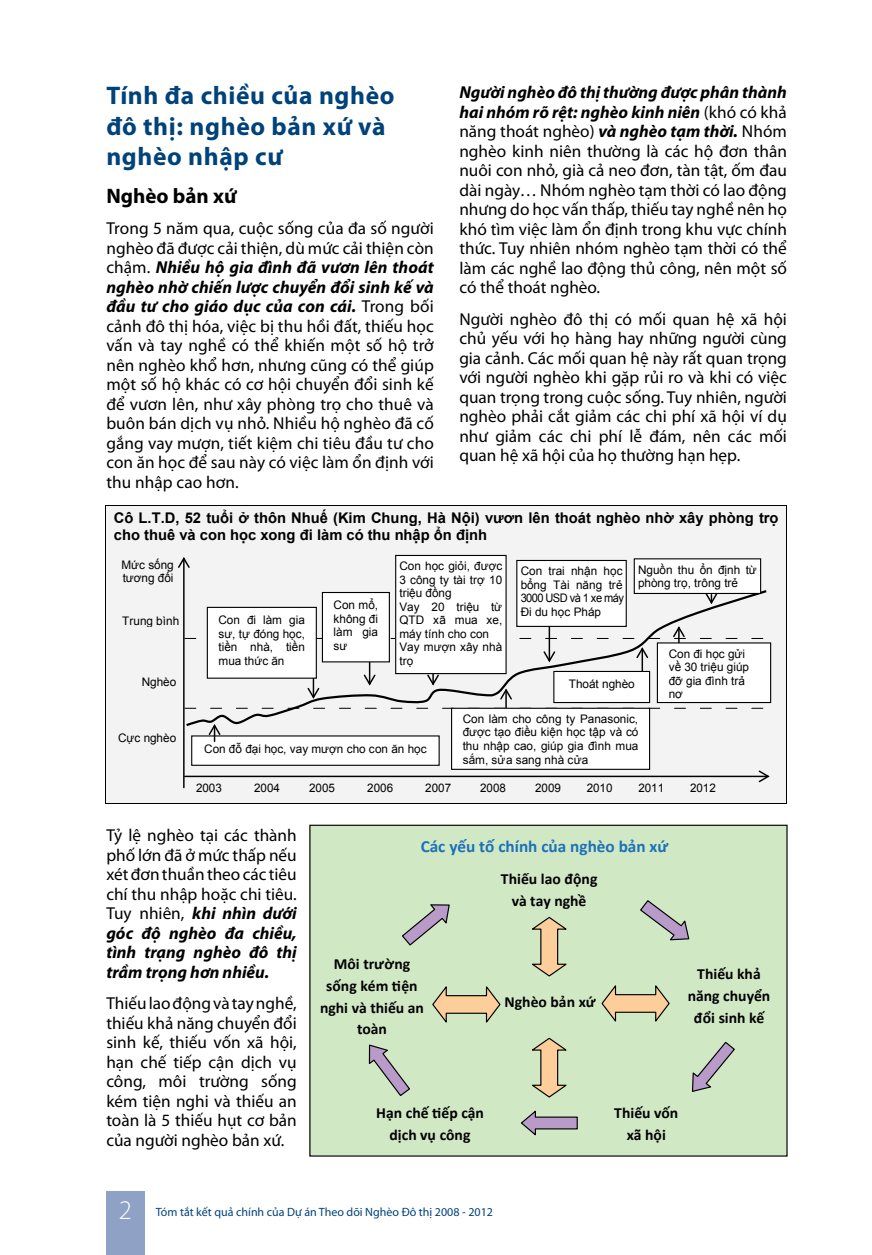
<style>
.page{position:relative;width:872px;height:1255px;background:#fff}
.page>*{position:absolute;margin:0;border:0;box-sizing:border-box;transform-origin:0 0}
.t1{font:300 27px "Myriad Pro";color:#fff}
.t2{font:700 25.5px/30.6px "Myriad Pro";letter-spacing:.025em;color:#00427a}
.t3{font:700 21px "Myriad Pro";color:#000}
.t4{font:17.25px/19.5px "Myriad Pro";color:#000;text-align:justify}
.t5{font:700 16.95px "Calibri";color:#1c71b9}
.t6{font:700 15.45px/21.8px "Calibri";color:#010101;text-align:center}
.t7{font:700 14.7px/17px "Arial";color:#000}
.t8{font:12px "Myriad Pro";color:#00427a}
.t9{font:11.85px/13.5px "Arial";color:#000;text-align:justify}
.s1{font-weight:700;font-style:italic}
</style>
<div class="page">
<div style="left:106px;top:1191px;width:39px;height:63px;background:#8fa2c5"></div>
<div style="left:106px;top:505px;width:8px;height:297px;background:#f3f3f3"></div>
<div style="left:778px;top:505px;width:8px;height:297px;background:#f3f3f3"></div>
<hr style="left:106px;top:802px;width:680px;height:1px;background:#f3f3f3">
<div style="left:114px;top:505px;width:664px;height:22px;background:#f3f3f3"></div>
<div style="left:114px;top:527px;width:664px;height:21px;background:#f3f3f3"></div>
<div style="left:114px;top:548px;width:664px;height:254px;background:#f3f3f3"></div>
<hr style="left:106px;top:504px;width:680px;height:1px;background:#000">
<hr style="left:105px;top:505px;width:1px;height:298px;background:#000">
<hr style="left:106px;top:803px;width:680px;height:1px;background:#000">
<hr style="left:786px;top:505px;width:1px;height:298px;background:#000">
<hr style="left:183px;top:558px;width:2px;height:229px;background:#000">
<svg style="left:178px;top:557px;width:12px;height:12px"></svg>
<hr style="left:185px;top:775px;width:583px;height:2px;background:#000">
<svg style="left:757px;top:770px;width:13px;height:13px"></svg>
<svg style="left:184px;top:588px;width:585px;height:140px"></svg>
<svg style="left:306px;top:671px;width:14px;height:29px"></svg>
<div style="left:207px;top:607px;width:109px;height:71px;background:#fff"></div>
<div style="left:207px;top:607px;width:110px;height:71px;border:1px solid #000"></div>
<hr style="left:641px;top:648px;width:2px;height:23px;background:#000">
<div style="left:554px;top:671px;width:95px;height:31px;background:#fff"></div>
<div style="left:553px;top:671px;width:97px;height:32px;border:1px solid #000"></div>
<div style="left:517px;top:560px;width:109px;height:66px;background:#fff"></div>
<div style="left:516px;top:560px;width:111px;height:67px;border:1px solid #000"></div>
<hr style="left:505px;top:690px;width:2px;height:23px;background:#000">
<svg style="left:499px;top:687px;width:14px;height:13px"></svg>
<div style="left:451px;top:708px;width:198px;height:61px;background:#fff"></div>
<div style="left:451px;top:707px;width:199px;height:62px;border:1px solid #000"></div>
<svg style="left:426px;top:674px;width:14px;height:13px"></svg>
<div style="left:396px;top:555px;width:110px;height:118px;background:#fff"></div>
<div style="left:395px;top:555px;width:111px;height:119px;border:1px solid #000"></div>
<svg style="left:185px;top:624px;width:580px;height:39px"></svg>
<div style="left:657px;top:643px;width:113px;height:59px;background:#fff"></div>
<div style="left:657px;top:642px;width:114px;height:61px;border:1px solid #000"></div>
<hr style="left:369px;top:647px;width:1px;height:37px;background:#000">
<svg style="left:362px;top:673px;width:15px;height:14px"></svg>
<div style="left:322px;top:592px;width:67px;height:70px;background:#fff"></div>
<div style="left:322px;top:592px;width:68px;height:70px;border:1px solid #000"></div>
<div style="left:192px;top:736px;width:247px;height:29px;background:#fff"></div>
<svg style="left:704px;top:594px;width:14px;height:11px"></svg>
<div style="left:634px;top:559px;width:126px;height:34px;background:#fff"></div>
<div style="left:633px;top:558px;width:128px;height:36px;border:1px solid #000"></div>
<svg style="left:207px;top:722px;width:15px;height:19px"></svg>
<div style="left:310px;top:825px;width:477px;height:330px;background:#d1e8c5"></div>
<svg style="left:521px;top:1110px;width:57px;height:26px"></svg>
<svg style="left:640px;top:900px;width:50px;height:41px"></svg>
<svg style="left:532px;top:917px;width:35px;height:60px"></svg>
<svg style="left:532px;top:1037px;width:35px;height:61px"></svg>
<svg style="left:432px;top:986px;width:69px;height:37px"></svg>
<svg style="left:601px;top:985px;width:69px;height:37px"></svg>
<svg style="left:692px;top:1041px;width:43px;height:51px"></svg>
<svg style="left:368px;top:1044px;width:42px;height:52px"></svg>
<svg style="left:402px;top:904px;width:48px;height:42px"></svg>
<h2 class="t2" style="left:106px;top:79px;width:290px">Tính đa chiều của nghèo đô thị: nghèo bản xứ và nghèo nhập cư</h2>
<p class="t3" style="left:106px;top:182px;width:131px">Nghèo bản xứ</p>
<p class="t4" style="left:106px;top:218px;width:329px">Trong 5 năm qua, cuộc sống của đa số người nghèo đã được cải thiện, dù mức cải thiện còn chậm. <span class="s1">Nhiều hộ gia đình đã vươn lên thoát nghèo nhờ chiến lược chuyển đổi sinh kế và đầu tư cho giáo dục của con cái.</span> Trong bối cảnh đô thị hóa, việc bị thu hồi đất, thiếu học vấn và tay nghề có thể khiến một số hộ trở nên nghèo khổ hơn, nhưng cũng có thể giúp một số hộ khác có cơ hội chuyển đổi sinh kế để vươn lên, như xây phòng trọ cho thuê và buôn bán dịch vụ nhỏ. Nhiều hộ nghèo đã cố gắng vay mượn, tiết kiệm chi tiêu đầu tư cho con ăn học để sau này có việc làm ổn định với thu nhập cao hơn.</p>
<p class="t4" style="left:459px;top:82px;width:329px"><span class="s1">Người nghèo đô thị thường được phân thành hai nhóm rõ rệt: nghèo kinh niên</span> (khó có khả năng thoát nghèo) <span class="s1">và nghèo tạm thời.</span> Nhóm nghèo kinh niên thường là các hộ đơn thân nuôi con nhỏ, già cả neo đơn, tàn tật, ốm đau dài ngày… Nhóm nghèo tạm thời có lao động nhưng do học vấn thấp, thiếu tay nghề nên họ khó tìm việc làm ổn định trong khu vực chính thức. Tuy nhiên nhóm nghèo tạm thời có thể làm các nghề lao động thủ công, nên một số có thể thoát nghèo.</p>
<p class="t4" style="left:459px;top:309px;width:329px">Người nghèo đô thị có mối quan hệ xã hội chủ yếu với họ hàng hay những người cùng gia cảnh. Các mối quan hệ này rất quan trọng với người nghèo khi gặp rủi ro và khi có việc quan trọng trong cuộc sống. Tuy nhiên, người nghèo phải cắt giảm các chi phí xã hội ví dụ như giảm các chi phí lễ đám, nên các mối quan hệ xã hội của họ thường hạn hẹp.</p>
<p class="t7" style="left:114px;top:510px;width:666px">Cô L.T.D, 52 tuổi ở thôn Nhuế (Kim Chung, Hà Nội) vươn lên thoát nghèo nhờ xây phòng trọ cho thuê và con học xong đi làm có thu nhập ổn định</p>
<p class="t9" style="left:121px;top:558px;width:54px">Mức sống tương đối</p>
<p class="t9" style="left:122px;top:614px;width:58px">Trung bình</p>
<p class="t9" style="left:142px;top:675px;width:36px">Nghèo</p>
<p class="t9" style="left:218px;top:613px;width:88px">Con đi làm gia sư, tự đóng học, tiền nhà, tiền mua thức ăn</p>
<p class="t9" style="left:333px;top:598px;width:46px">Con mổ, không đi làm gia sư</p>
<p class="t9" style="left:399px;top:559px;width:104px;text-align:left">Con học giỏi, được<br>3 công ty tài trợ 10 triệu đồng<br>Vay 20 triệu từ<br>QTD xã mua xe, máy tính cho con<br>Vay mượn xây nhà trọ</p>
<p class="t9" style="left:520px;top:564px;width:105px">Con trai nhận học bổng Tài năng trẻ 3000 USD và 1 xe máy Đi du học Pháp</p>
<p class="t9" style="left:638px;top:562px;width:120px">Nguồn thu ổn định từ phòng trọ, trông trẻ</p>
<p class="t9" style="left:569px;top:677px;width:68px">Thoát nghèo</p>
<p class="t9" style="left:668px;top:646px;width:82px;text-align:left">Con đi học gửi về 30 triệu giúp đỡ gia đình trả nợ</p>
<p class="t9" style="left:118px;top:731px;width:60px">Cực nghèo</p>
<p class="t9" style="left:204px;top:742px;width:224px">Con đỗ đại học, vay mượn cho con ăn học</p>
<p class="t9" style="left:463px;top:712px;width:177px">Con làm cho công ty Panasonic, được tạo điều kiện học tập và có thu nhập cao, giúp gia đình mua sắm, sửa sang nhà cửa</p>
<p class="t9" style="left:196px;top:780px;width:27px">2003</p>
<p class="t9" style="left:254px;top:780px;width:27px">2004</p>
<p class="t9" style="left:309px;top:780px;width:27px">2005</p>
<p class="t9" style="left:367px;top:780px;width:27px">2006</p>
<p class="t9" style="left:425px;top:780px;width:27px">2007</p>
<p class="t9" style="left:480px;top:780px;width:27px">2008</p>
<p class="t9" style="left:535px;top:780px;width:27px">2009</p>
<p class="t9" style="left:586px;top:780px;width:27px">2010</p>
<p class="t9" style="left:638px;top:780px;width:27px">2011</p>
<p class="t9" style="left:690px;top:780px;width:27px">2012</p>
<p class="t4" style="left:106px;top:825px;width:192px">Tỷ lệ nghèo tại các thành phố lớn đã ở mức thấp nếu xét đơn thuần theo các tiêu chí thu nhập hoặc chi tiêu.<br>Tuy nhiên, <span class="s1">khi nhìn dưới góc độ nghèo đa chiều, tình trạng nghèo đô thị trầm trọng hơn nhiều.</span></p>
<p class="t4" style="left:106px;top:993px;width:192px">Thiếu lao động và tay nghề, thiếu khả năng chuyển đổi sinh kế, thiếu vốn xã hội, hạn chế tiếp cận dịch vụ công, môi trường sống kém tiện nghi và thiếu an toàn là 5 thiếu hụt cơ bản của người nghèo bản xứ.</p>
<p class="t5" style="left:421px;top:835px;width:249px">Các yếu tố chính của nghèo bản xứ</p>
<p class="t6" style="left:320px;top:953px;width:105px">Môi trường sống kém tiện nghi và thiếu an toàn</p>
<p class="t6" style="left:501px;top:868px;width:98px">Thiếu lao động và tay nghề</p>
<p class="t6" style="left:504px;top:991px;width:93px">Nghèo bản xứ</p>
<p class="t6" style="left:687px;top:963px;width:84px">Thiếu khả năng chuyển đổi sinh kế</p>
<p class="t6" style="left:376px;top:1102px;width:109px">Hạn chế tiếp cận dịch vụ công</p>
<p class="t6" style="left:614px;top:1102px;width:66px">Thiếu vốn xã hội</p>
<h1 class="t1" style="left:119px;top:1193px;width:15px">2</h1>
<p class="t8" style="left:156px;top:1204px;width:339px">Tóm tắt kết quả chính của Dự án Theo dõi Nghèo Đô thị 2008 - 2012</p>
</div>
